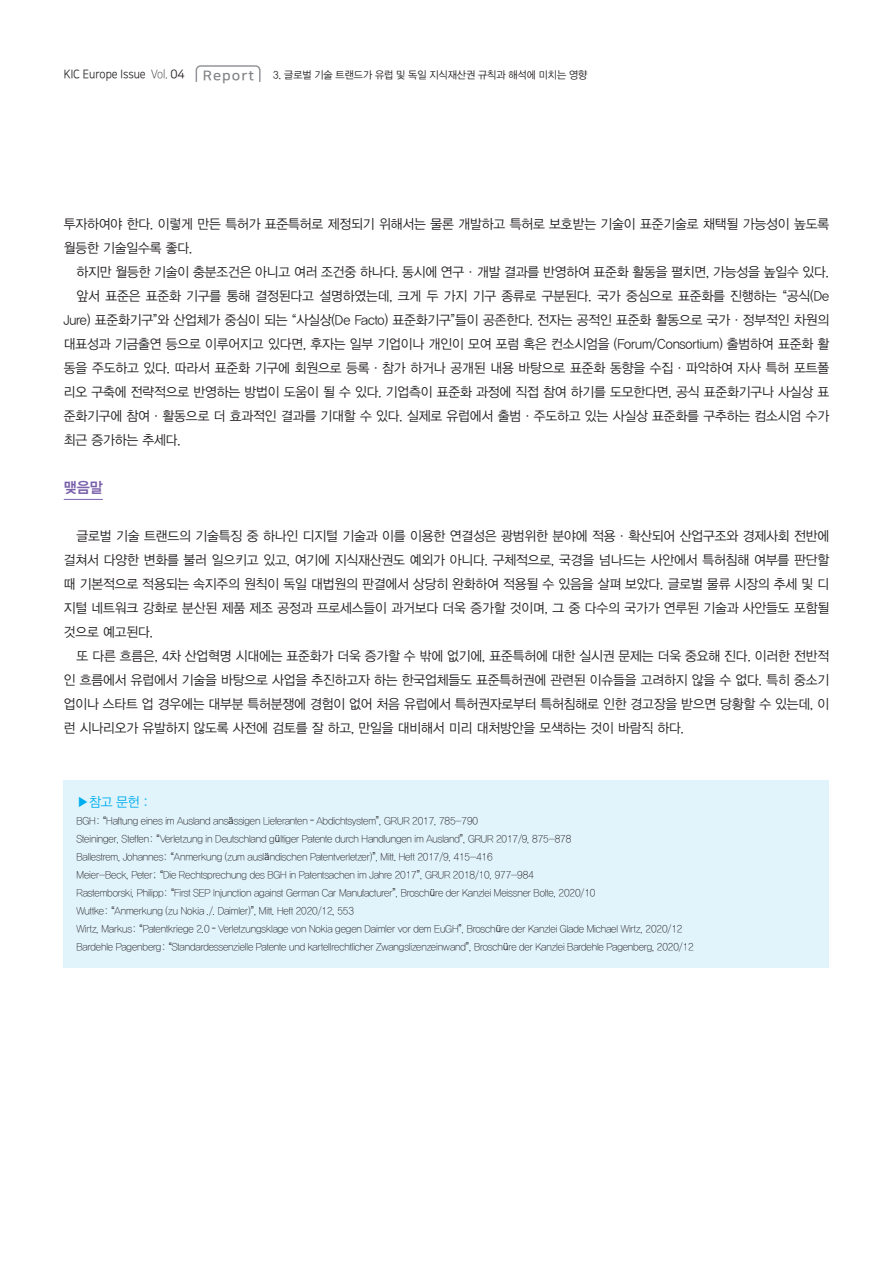
<style>
.page{position:relative;width:893px;height:1263px;background:#fff}
.page>*{position:absolute;margin:0;border:0;box-sizing:border-box;transform-origin:0 0}
.t1{font:15px "YDIYGO340";color:#7960aa;scale:.95 1}
.t2{font:13.5px/24px "YDIYGO320";letter-spacing:-.01em;color:#231f20;text-align:justify;scale:.95 1}
.t3{font:13.5px "Nanum Square OTFB";letter-spacing:.07em;color:#808285;scale:1.07 1}
.t4{font:13.5px "YDIYGO320";color:#00aeef;scale:.95 1}
.t5{font:12px "Nanum Square OTFR";color:#231f20;scale:.9 1}
.t6{font:10.5px/18px "YDIYGO310";letter-spacing:-.01em;color:#231f20;scale:.95 1}
.t7{font:10.5px "YDIYGO320";color:#231f20;scale:.95 1}
.s1{font-family:"Nanum Square OTFL"}
.s2{font-family:"Nanum Gothic"}
.s3{font-family:"HCR Dotum"}
</style>
<div class="page">
<svg style="left:195px;top:65px;width:66px;height:17px"></svg>
<hr style="left:64px;top:499px;width:39px;height:1px;background:#7960aa">
<div style="left:64px;top:780px;width:765px;height:188px;background:#e1f4fc"></div>
<p class="t5" style="left:64px;top:68px;width:136px">KIC Europe Issue <span class="s1">Vol.</span> 04</p>
<p class="t3" style="left:203px;top:68px;width:50px">Report</p>
<p class="t7" style="left:273px;top:69px;width:332px">3. 글로벌 기술 트랜드가 유럽 및 독일 지식재산권 규칙과 해석에 미치는 영향</p>
<p class="t2" style="left:64px;top:212px;width:807px">투자하여야 한다. 이렇게 만든 특허가 표준특허로 제정되기 위해서는 물론 개발하고 특허로 보호받는 기술이 표준기술로 채택될 가능성이 높도록 월등한 기술일수록 좋다.</p>
<p class="t2" style="left:77px;top:260px;width:794px">하지만 월등한 기술이 충분조건은 아니고 여러 조건중 하나다. 동시에 연구·개발 결과를 반영하여 표준화 활동을 펼치면, 가능성을 높일수 있다.</p>
<p class="t2" style="left:77px;top:284px;width:794px">앞서 표준은 표준화 기구를 통해 결정된다고 설명하였는데, 크게 두 가지 기구 종류로 구분된다. 국가 중심으로 표준화를 진행하는 <span class="s2">“</span>공식(De</p>
<p class="t2" style="left:64px;top:308px;width:807px">Jure) 표준화기구<span class="s2">”</span>와 산업체가 중심이 되는 <span class="s2">“</span>사실상(De Facto) 표준화기구<span class="s2">”</span>들이 공존한다. 전자는 공적인 표준화 활동으로 국가·정부적인 차원의</p>
<p class="t2" style="left:64px;top:332px;width:807px">대표성과 기금출연 등으로 이루어지고 있다면, 후자는 일부 기업이나 개인이 모여 포럼 혹은 컨소시엄을 (Forum/Consortium) 출범하여 표준화 활</p>
<p class="t2" style="left:64px;top:356px;width:807px">동을 주도하고 있다. 따라서 표준화 기구에 회원으로 등록·참가 하거나 공개된 내용 바탕으로 표준화 동향을 수집·파악하여 자사 특허 포트폴</p>
<p class="t2" style="left:64px;top:380px;width:807px">리오 구축에 전략적으로 반영하는 방법이 도움이 될 수 있다. 기업측이 표준화 과정에 직접 참여 하기를 도모한다면, 공식 표준화기구나 사실상 표</p>
<p class="t2" style="left:64px;top:404px;width:807px">준화기구에 참여·활동으로 더 효과적인 결과를 기대할 수 있다. 실제로 유럽에서 출범·주도하고 있는 사실상 표준화를 구추하는 컴소시엄 수가</p>
<p class="t2" style="left:64px;top:428px;width:125px">최근 증가하는 추세다.</p>
<p class="t1" style="left:64px;top:479px;width:43px">맺음말</p>
<p class="t2" style="left:64px;top:524px;width:807px;text-indent:13px">글로벌 기술 트랜드의 기술특징 중 하나인 디지털 기술과 이를 이용한 연결성은 광범위한 분야에 적용·확산되어 산업구조와 경제사회 전반에 걸쳐서 다양한 변화를 불러 일으키고 있고, 여기에 지식재산권도 예외가 아니다. 구체적으로, 국경을 넘나드는 사안에서 특허침해 여부를 판단할 때 기본적으로 적용되는 속지주의 원칙이 독일 대법원의 판결에서 상당히 완화하여 적용될 수 있음을 살펴 보았다. 글로벌 물류 시장의 추세 및 디 지털 네트워크 강화로 분산된 제품 제조 공정과 프로세스들이 과거보다 더욱 증가할 것이며, 그 중 다수의 국가가 연루된 기술과 사안들도 포함될 것으로 예고된다.</p>
<p class="t2" style="left:64px;top:644px;width:807px;text-indent:13px">또 다른 흐름은, 4차 산업혁명 시대에는 표준화가 더욱 증가할 수 밖에 없기에, 표준특허에 대한 실시권 문제는 더욱 중요해 진다. 이러한 전반적 인 흐름에서 유럽에서 기술을 바탕으로 사업을 추진하고자 하는 한국업체들도 표준특허권에 관련된 이슈들을 고려하지 않을 수 없다. 특히 중소기 업이나 스타트 업 경우에는 대부분 특허분쟁에 경험이 없어 처음 유럽에서 특허권자로부터 특허침해로 인한 경고장을 받으면 당황할 수 있는데, 이 런 시나리오가 유발하지 않도록 사전에 검토를 잘 하고, 만일을 대비해서 미리 대처방안을 모색하는 것이 바람직 하다.</p>
<p class="t4" style="left:77px;top:795px;width:78px">▶참고 문헌 :</p>
<p class="t6" style="left:77px;top:812px;width:651px">BGH: <span class="s2">“</span>Haftung eines im Ausland ans<span class="s3">ä</span>ssigen Lieferanten <span class="s3">–</span> Abdichtsystem<span class="s2">”</span>, GRUR 2017, 785-790<br>Steininger, Steffen: <span class="s2">“</span>Verletzung in Deutschland g<span class="s3">ü</span>ltiger Patente durch Handlungen im Ausland<span class="s2">”</span>, GRUR 2017/9, 875-878<br>Ballestrem, Johannes: <span class="s2">“</span>Anmerkung (zum ausl<span class="s3">ä</span>ndischen Patentverletzer)<span class="s2">”</span>, Mitt. Heft 2017/9, 415-416<br>Meier-Beck, Peter; <span class="s2">“</span>Die Rechtsprechung des BGH in Patentsachen im Jahre 2017<span class="s2">”</span>, GRUR 2018/10, 977-984<br>Rastemborski, Philipp: <span class="s2">“</span>First SEP Injunction against German Car Manufacturer<span class="s2">”</span>, Brosch<span class="s3">ü</span>re der Kanzlei Meissner Bolte, 2020/10<br>Wuttke: <span class="s2">“</span>Anmerkung (zu Nokia ./. Daimler)<span class="s2">”</span>, Mitt. Heft 2020/12, 553<br>Wirtz, Markus: <span class="s2">“</span>Patentkriege 2.0 <span class="s3">–</span> Verletzungsklage von Nokia gegen Daimler vor dem EuGH<span class="s2">”</span>, Brosch<span class="s3">ü</span>re der Kanzlei Glade Michael Wirtz, 2020/12<br>Bardehle Pagenberg: <span class="s2">“</span>Standardessenzielle Patente und kartellrechtlicher Zwangslizenzeinwand<span class="s2">”</span>, Brosch<span class="s3">ü</span>re der Kanzlei Bardehle Pagenberg, 2020/12</p>
</div>
